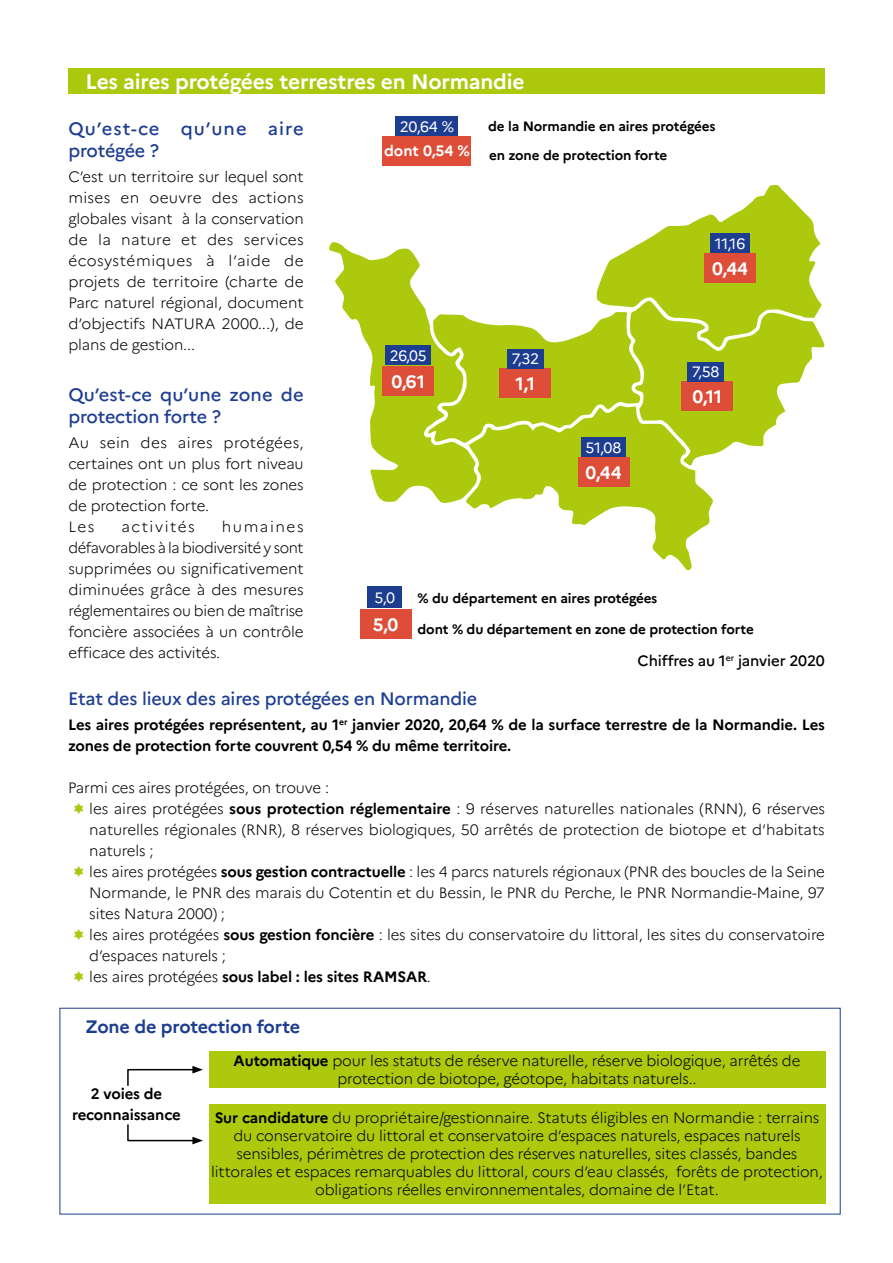
<style>
.page{position:relative;width:893px;height:1263px;background:#fff}
.page>*{position:absolute;margin:0;border:0;box-sizing:border-box;transform-origin:0 0}
.t1{font:700 21px "Marianne";letter-spacing:-.01em;color:#fff}
.t2{font:500 18px/21.6px "Marianne";letter-spacing:-.01em;color:#1d3d91}
.t3{font:500 18px/21.6px "Marianne";letter-spacing:.035em;color:#1d3d91}
.t4{font:700 18px "Marianne";letter-spacing:-.01em;color:#1d3d91}
.t5{font:700 18px "Marianne";color:#fff}
.t6{font:300 15px/21px "Marianne";letter-spacing:-.01em;color:#000;text-align:justify}
.t7{font:700 15px/21px "Marianne";letter-spacing:-.01em;color:#000}
.t8{font:15px "Marianne";letter-spacing:-.015em;color:#fff}
.t9{font:500 15px "Marianne";letter-spacing:-.01em;color:#000}
.t10{font:300 15px "Marianne";letter-spacing:.1em;color:#000}
.t11{font:700 15px "Marianne";color:#fff}
.t12{font:700 13.5px/29.4px "Marianne";letter-spacing:-.01em;color:#000}
.s1{font-weight:700}
</style>
<div class="page">
<div style="left:68px;top:68px;width:757px;height:26px;background:#adc90e"></div>
<div style="left:209px;top:1051px;width:616px;height:37px;background:#adc90e"></div>
<div style="left:209px;top:1104px;width:616px;height:99px;background:#adc90e"></div>
<svg style="left:127px;top:1066px;width:76px;height:20px"></svg>
<svg style="left:127px;top:1124px;width:76px;height:20px"></svg>
<svg style="left:329px;top:185px;width:496px;height:386px"></svg>
<div style="left:368px;top:587px;width:34px;height:21px;background:#1d3d91"></div>
<div style="left:360px;top:609px;width:51px;height:30px;background:#dd4d37"></div>
<div style="left:500px;top:368px;width:51px;height:30px;background:#dd4d37"></div>
<div style="left:507px;top:349px;width:36px;height:19px;background:#1d3d91"></div>
<div style="left:383px;top:366px;width:51px;height:30px;background:#dd4d37"></div>
<div style="left:386px;top:345px;width:45px;height:20px;background:#1d3d91"></div>
<div style="left:578px;top:457px;width:51px;height:30px;background:#dd4d37"></div>
<div style="left:581px;top:438px;width:45px;height:19px;background:#1d3d91"></div>
<div style="left:682px;top:382px;width:51px;height:29px;background:#dd4d37"></div>
<div style="left:688px;top:362px;width:36px;height:20px;background:#1d3d91"></div>
<div style="left:705px;top:253px;width:51px;height:30px;background:#dd4d37"></div>
<div style="left:711px;top:233px;width:39px;height:20px;background:#1d3d91"></div>
<div style="left:383px;top:136px;width:88px;height:30px;background:#dd4d37"></div>
<div style="left:395px;top:116px;width:63px;height:20px;background:#1d3d91"></div>
<h1 class="t1" style="left:85px;top:65px;width:441px">Les aires protégées terrestres en Normandie</h1>
<p class="t3" style="left:68px;top:116px;width:237px">Qu’est-ce qu’une aire protégée ?</p>
<p class="t6" style="left:68px;top:165px;width:237px">C’est un territoire sur lequel sont mises en oeuvre des actions globales visant à la conservation de la nature et des services écosystémiques à l’aide de projets de territoire (charte de Parc naturel régional, document d’objectifs NATURA 2000...), de plans de gestion...</p>
<p class="t2" style="left:68px;top:382px;width:237px">Qu’est-ce qu’une zone de protection forte ?</p>
<p class="t6" style="left:68px;top:431px;width:237px;text-align:left">Au sein des aires protégées, certaines ont un plus fort niveau de protection : ce sont les zones de protection forte.<br>Les</p>
<p class="t6" style="left:68px;top:515px;width:237px;text-indent:153px">humaines défavorables à la biodiversité y sont supprimées ou significativement diminuées grâce à des mesures réglementaires ou bien de maîtrise foncière associées à un contrôle efficace des activités.</p>
<p class="t10" style="left:121px;top:515px;width:75px">activités</p>
<p class="t8" style="left:400px;top:115px;width:56px">20,64 %</p>
<p class="t12" style="left:488px;top:110px;width:229px">de la Normandie en aires protégées en zone de protection forte</p>
<p class="t11" style="left:384px;top:139px;width:87px">dont 0,54 %</p>
<p class="t8" style="left:715px;top:232px;width:32px">11,16</p>
<p class="t8" style="left:390px;top:344px;width:38px">26,05</p>
<p class="t5" style="left:391px;top:367px;width:35px">0,61</p>
<p class="t8" style="left:512px;top:347px;width:29px">7,32</p>
<p class="t5" style="left:516px;top:370px;width:21px">1,1</p>
<p class="t8" style="left:585px;top:436px;width:37px">51,08</p>
<p class="t5" style="left:585px;top:459px;width:37px">0,44</p>
<p class="t5" style="left:712px;top:254px;width:37px">0,44</p>
<p class="t8" style="left:692px;top:360px;width:29px">7,58</p>
<p class="t5" style="left:692px;top:383px;width:31px">0,11</p>
<p class="t8" style="left:375px;top:586px;width:22px">5,0</p>
<p class="t12" style="left:418px;top:583px;width:241px">% du département en aires protégées</p>
<p class="t12" style="left:373px;top:613px;width:382px"><sup>5,0</sup> dont % du département en zone de protection forte</p>
<p class="t9" style="left:638px;top:649px;width:189px">Chiffres au 1<sup>er</sup> janvier 2020</p>
<p class="t2" style="left:68px;top:686px;width:411px">Etat des lieux des aires protégées en Normandie</p>
<p class="t7" style="left:68px;top:713px;width:758px">Les aires protégées représentent, au 1<sup>er</sup> janvier 2020, 20,64 % de la surface terrestre de la Normandie. Les zones de protection forte couvrent 0,54 % du même territoire.</p>
<p class="t6" style="left:89px;top:776px;width:737px;text-align:left;text-indent:-21px">Parmi ces aires protégées, on trouve :<br>les aires protégées <span class="s1">sous protection réglementaire</span> : 9 réserves naturelles nationales (RNN), 6 réserves naturelles régionales (RNR), 8 réserves biologiques, 50 arrêtés de protection de biotope et d’habitats naturels ;<br>les aires protégées <span class="s1">sous gestion contractuelle</span> : les 4 parcs naturels régionaux (PNR des boucles de la Seine Normande, le PNR des marais du Cotentin et du Bessin, le PNR du Perche, le PNR Normandie-Maine, 97 sites Natura 2000) ;<br>les aires protégées <span class="s1">sous gestion foncière</span> : les sites du conservatoire du littoral, les sites du conservatoire d’espaces naturels ;<br>les aires protégées <span class="s1">sous label : les sites RAMSAR</span>.</p>
<p class="t4" style="left:85px;top:1013px;width:216px">Zone de protection forte</p>
<p class="t7" style="left:72px;top:1082px;width:110px;text-align:center">2 voies de reconnaissance</p>
<p class="t6" style="left:234px;top:1051px;width:568px;line-height:18px;text-align:center"><span class="s1">Automatique</span> pour les statuts de réserve naturelle, réserve biologique, arrêtés de protection de biotope, géotope, habitats naturels..</p>
<p class="t6" style="left:211px;top:1108px;width:613px;line-height:18px;text-align:center"><span class="s1">Sur candidature</span> du propriétaire/gestionnaire. Statuts éligibles en Normandie : terrains du conservatoire du littoral et conservatoire d’espaces naturels, espaces naturels sensibles, périmètres de protection des réserves naturelles, sites classés, bandes littorales et espaces remarquables du littoral, cours d’eau classés, forêts de protection, obligations réelles environnementales, domaine de l’Etat.</p>
</div>
